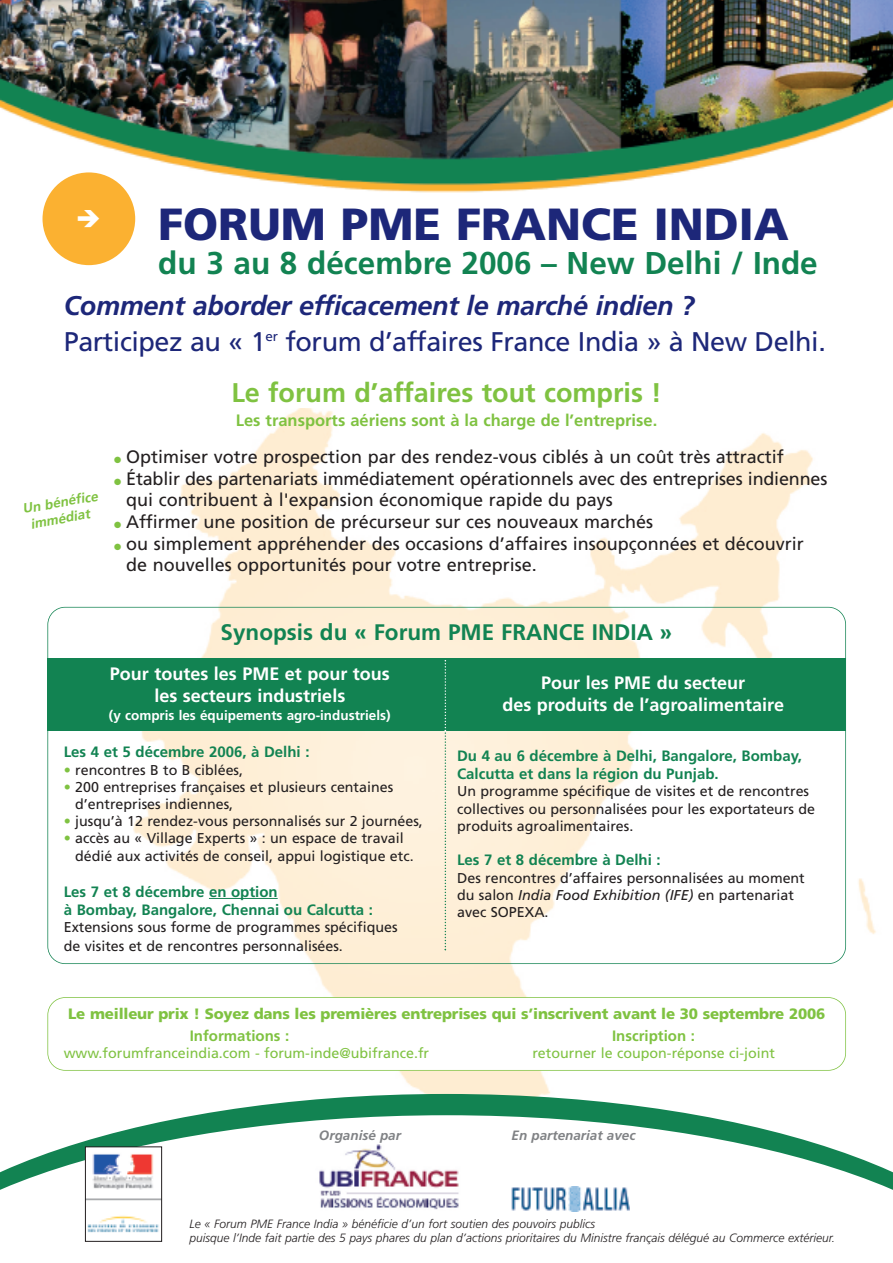
<style>
.page{position:relative;width:893px;height:1263px;background:#fff}
.page>*{position:absolute;margin:0;border:0;box-sizing:border-box;transform-origin:0 0}
.t1{font:900 45px "Frutiger";color:#1d2779}
.t2{font:700 31.5px "Frutiger";color:#128352}
.t3{font:27px/36.2px "Frutiger";letter-spacing:-.015em;color:#1d2779}
.t4{font:700 27px "Frutiger";color:#7fc241}
.t5{font:700 22.5px "Frutiger";color:#128352}
.t6{font:18px/21.6px "Frutiger";color:#231f20}
.t7{font:700 18px/21.6px "Frutiger";color:#fff;text-align:center}
.t8{font:700 16.5px "Frutiger";color:#7fc241}
.t9{font:700 15px/18px "Frutiger";color:#128352}
.t10{font:900 15px/22.2px "Frutiger";letter-spacing:-.01em;color:#7fc241}
.t11{font:700 15px "Frutiger";color:#7fc241}
.t12{font:14.25px/17.1px "Frutiger";color:#231f20}
.t13{font:14.25px "Frutiger";color:#7fc241}
.t14{font:700 13.5px "Frutiger";color:#fff}
.t15{font:italic 700 13.5px "Frutiger";color:#808285}
.t16{font:italic 700 13.5px/16.2px "Frutiger";color:#7fc241;text-align:center}
.t17{font:italic 300 12px/14.4px "Frutiger";color:#231f20}
.s1{font-weight:700;font-style:italic}
.s2{color:#7fc241}
.s3{font-style:italic}
.s4{font-weight:700}
</style>
<div class="page">
<img style="left:133px;top:409px;width:743px;height:685px">
<div style="left:47px;top:607px;width:799px;height:357px;border:2px solid #128352;border-radius:18px"></div>
<img style="left:0;top:0;width:893px;height:202px">
<svg style="left:197px;top:1094px;width:499px;height:21px;fill:#128352"></svg>
<svg style="left:0;top:1115px;width:893px;height:101px"></svg>
<div style="left:43px;top:172px;width:92px;height:93px;background:#fbb131;border-radius:50%"></div>
<img style="left:87px;top:1148px;width:73px;height:85px">
<div style="left:85px;top:1146px;width:77px;height:96px;border:1px solid #231f20"></div>
<img style="left:316px;top:1140px;width:147px;height:75px">
<div style="left:47px;top:659px;width:799px;height:72px;background:#128352"></div>
<div style="left:48px;top:997px;width:798px;height:73px;background:#fff;border-radius:17px"></div>
<div style="left:47px;top:997px;width:799px;height:74px;border:2px solid #7fc241;border-radius:18px"></div>
<svg style="left:445px;top:660px;width:1px;height:290px"></svg>
<hr style="left:209px;top:898px;width:69px;height:1px;background:#128352">
<img style="left:511px;top:1186px;width:118px;height:25px">
<p class="t1" style="left:158px;top:206px;width:632px">FORUM PME FRANCE INDIA</p>
<p class="t2" style="left:158px;top:251px;width:661px">du 3 au 8 décembre 2006 – New Delhi / Inde</p>
<p class="t3" style="left:64px;top:289px;width:764px"><span class="s1">Comment aborder efficacement le marché indien ?<br></span>Participez au « 1<sup>er</sup> forum d’affaires France India » à New Delhi.</p>
<p class="t4" style="left:231px;top:382px;width:432px">Le forum d’affaires tout compris !</p>
<p class="t8" style="left:236px;top:414px;width:423px">Les transports aériens sont à la charge de l’entreprise.</p>
<p class="t6" style="left:114px;top:447px;width:671px"><span class="s2">●</span> Optimiser votre prospection par des rendez-vous ciblés à un coût très attractif</p>
<p class="t6" style="left:126px;top:469px;width:703px;text-indent:-12px"><span class="s2">●</span> Établir des partenariats immédiatement opérationnels avec des entreprises indiennes qui contribuent à l'expansion économique rapide du pays</p>
<p class="t6" style="left:114px;top:512px;width:540px"><span class="s2">●</span> Affirmer une position de précurseur sur ces nouveaux marchés</p>
<p class="t6" style="left:126px;top:534px;width:679px;text-indent:-12px"><span class="s2">●</span> ou simplement appréhender des occasions d’affaires insoupçonnées et découvrir de nouvelles opportunités pour votre entreprise.</p>
<p class="t16" style="left:21px;top:502px;width:78px;rotate:-10deg">Un bénéfice immédiat</p>
<p class="t5" style="left:221px;top:623px;width:453px">Synopsis du « Forum PME FRANCE INDIA »</p>
<p class="t7" style="left:110px;top:665px;width:281px">Pour toutes les PME et pour tous les secteurs industriels</p>
<p class="t14" style="left:109px;top:710px;width:283px">(y compris les équipements agro-industriels)</p>
<p class="t9" style="left:64px;top:744px;width:247px">Les 4 et 5 décembre 2006, à Delhi :</p>
<p class="t12" style="left:64px;top:762px;width:181px"><span class="s2">•</span> rencontres B to B ciblées,</p>
<p class="t12" style="left:75px;top:779px;width:319px;text-indent:-11px"><span class="s2">•</span> 200 entreprises françaises et plusieurs centaines d’entreprises indiennes,</p>
<p class="t12" style="left:64px;top:814px;width:361px"><span class="s2">•</span> jusqu’à 12 rendez-vous personnalisés sur 2 journées,</p>
<p class="t12" style="left:75px;top:830px;width:340px;line-height:17.7px;text-indent:-11px"><span class="s2">•</span> accès au « Village Experts » : un espace de travail dédié aux activités de conseil, appui logistique etc.</p>
<p class="t9" style="left:64px;top:884px;width:311px">Les 7 et 8 décembre en option<br>à Bombay, Bangalore, Chennai ou Calcutta :</p>
<p class="t12" style="left:64px;top:919px;width:335px;line-height:18.8px">Extensions sous forme de programmes spécifiques de visites et de rencontres personnalisées.</p>
<p class="t7" style="left:502px;top:674px;width:283px">Pour les PME du secteur<br>des produits de l’agroalimentaire</p>
<p class="t9" style="left:457px;top:748px;width:346px">Du 4 au 6 décembre à Delhi, Bangalore, Bombay,<br>Calcutta et dans la région du Punjab.</p>
<p class="t12" style="left:457px;top:784px;width:359px">Un programme spécifique de visites et de rencontres collectives ou personnalisées pour les exportateurs de produits agroalimentaires.</p>
<p class="t9" style="left:457px;top:852px;width:205px">Les 7 et 8 décembre à Delhi :</p>
<p class="t12" style="left:457px;top:870px;width:349px">Des rencontres d’affaires personnalisées au moment du salon <span class="s3">India Food Exhibition (IFE)</span> en partenariat avec SOPEXA.</p>
<p class="t10" style="left:190px;top:1003px;width:637px;text-indent:-122px">Le meilleur prix ! Soyez dans les premières entreprises qui s’inscrivent avant le 30 septembre 2006<br><span class="s4">Informations :</span></p>
<p class="t11" style="left:612px;top:1030px;width:84px">Inscription :</p>
<p class="t13" style="left:64px;top:1048px;width:367px">www.forumfranceindia.com - forum-inde@ubifrance.fr</p>
<p class="t13" style="left:532px;top:1048px;width:244px">retourner le coupon-réponse ci-joint</p>
<p class="t15" style="left:319px;top:1130px;width:84px">Organisé par</p>
<p class="t15" style="left:512px;top:1130px;width:125px">En partenariat avec</p>
<p class="t17" style="left:189px;top:1217px;width:647px">Le « Forum PME France India » bénéficie d’un fort soutien des pouvoirs publics<br>puisque l’Inde fait partie des 5 pays phares du plan d’actions prioritaires du Ministre français délégué au Commerce extérieur.</p>
</div>
